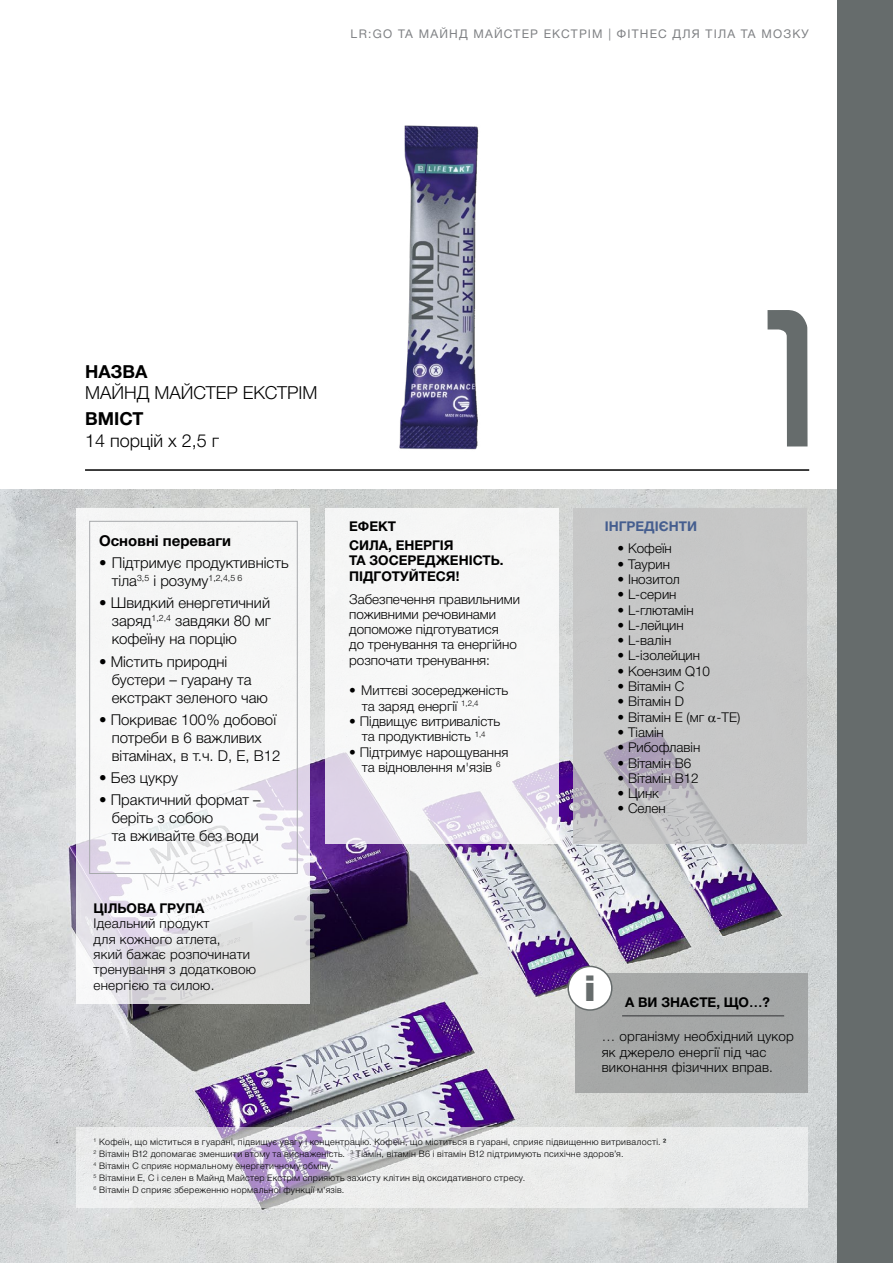
<style>
.page{position:relative;width:893px;height:1263px;background:#fff}
.page>*{position:absolute;margin:0;border:0;box-sizing:border-box;transform-origin:0 0}
.t1{font:900 34.5px "Helios";color:#666c6c}
.t2{font:300 18px "Helvetica Neue Cyr";color:#000}
.t3{font:700 18px "Helvetica Neue Cyr";color:#000}
.t4{font:300 15px/18px "Helvetica Neue Cyr";color:#000}
.t5{font:700 15px "Helvetica Neue Cyr";color:#000}
.t6{font:300 13.5px/15.3px "Helvetica Neue Cyr";color:#000}
.t7{font:700 13.5px/19.5px "Helvetica Neue Cyr";color:#000}
.t8{font:700 13.5px "Helvetica Neue Cyr";color:#455e8f}
.t9{font:12px "Helvetica Neue Cyr";letter-spacing:.1em;color:#808285}
.t10{font:300 9px/12px "Helvetica Neue Cyr";letter-spacing:.035em;color:#000}
</style>
<div class="page">
<img style="left:0;top:489px;width:838px;height:774px">
<div style="left:573px;top:508px;width:234px;height:336px;background:#c4c4c4"></div>
<svg style="left:77px;top:508px;width:233px;height:495px;fill:#f6f6f6"></svg>
<svg style="left:325px;top:508px;width:234px;height:336px"></svg>
<hr style="left:85px;top:469px;width:724px;height:2px;background:#000">
<div style="left:838px;top:0;width:55px;height:1263px;background:#666c6c"></div>
<div style="left:89px;top:521px;width:209px;height:353px;border:1px solid #a7a9ac"></div>
<svg style="left:77px;top:1127px;width:731px;height:81px;background:#e4e3e6"></svg>
<img style="left:399px;top:125px;width:80px;height:325px">
<svg style="left:767px;top:310px;width:40px;height:136px"></svg>
<div style="left:575px;top:973px;width:232px;height:119px;background:#a5a7a6"></div>
<div style="left:568px;top:966px;width:44px;height:44px;background:#fff;border-radius:50%"></div>
<div style="left:567px;top:966px;width:45px;height:45px;border:2px solid #666c6c;border-radius:50%"></div>
<hr style="left:622px;top:1015px;width:162px;height:1px;background:#58595b">
<p class="t9" style="left:351px;top:28px;width:460px">LR:GO ТА МАЙНД МАЙСТЕР ЕКСТРІМ | ФІТНЕС ДЛЯ ТІЛА ТА МОЗКУ</p>
<h2 class="t3" style="left:85px;top:362px;width:64px">НАЗВА</h2>
<h2 class="t2" style="left:85px;top:383px;width:234px">МАЙНД МАЙСТЕР ЕКСТРІМ</h2>
<h2 class="t3" style="left:85px;top:409px;width:60px">ВМІСТ</h2>
<h2 class="t2" style="left:85px;top:431px;width:135px">14 порцій х 2,5 г</h2>
<p class="t5" style="left:99px;top:532px;width:134px">Основні переваги</p>
<p class="t4" style="left:112px;top:554px;width:178px;text-indent:-13px">• Підтримує продуктивність тіла<sup>3,5</sup> і розуму<sup>1,2,4,5</sup> <sup>6</sup></p>
<p class="t4" style="left:112px;top:594px;width:160px;text-align:justify;text-indent:-13px">• Швидкий енергетичний заряд<sup>1,2,4</sup> завдяки 80 мг кофеїну на порцію</p>
<p class="t4" style="left:112px;top:652px;width:158px;text-indent:-13px">• Містить природні бустери – гуарану та екстракт зеленого чаю</p>
<p class="t4" style="left:112px;top:711px;width:170px;text-indent:-13px">• Покриває 100% добової потреби в 6 важливих вітамінах, в т.ч. D, E, B12</p>
<p class="t4" style="left:99px;top:769px;width:81px">• Без цукру</p>
<p class="t4" style="left:112px;top:791px;width:150px;text-indent:-13px">• Практичний формат – беріть з собою<br>та вживайте без води</p>
<p class="t7" style="left:94px;top:899px;width:112px">ЦІЛЬОВА ГРУПА</p>
<p class="t6" style="left:94px;top:916px;width:164px">Ідеальний продукт<br>для кожного атлета,<br>який бажає розпочинати тренування з додатковою енергією та силою.</p>
<p class="t7" style="left:349px;top:516px;width:106px">ЕФЕКТ<br>СИЛА, ЕНЕРГІЯ</p>
<p class="t7" style="left:349px;top:553px;width:156px;line-height:15.3px">ТА ЗОСЕРЕДЖЕНІСТЬ.<br>ПІДГОТУЙТЕСЯ!</p>
<p class="t6" style="left:349px;top:591px;width:172px">Забезпечення правильними поживними речовинами допоможе підготуватися<br>до тренування та енергійно розпочати тренування:</p>
<p class="t6" style="left:362px;top:683px;width:148px;text-indent:-13px">• Миттєві зосередженість та заряд енергії <sup>1,2,4</sup></p>
<p class="t6" style="left:349px;top:714px;width:152px;text-align:center">• Підвищує витривалість та продуктивність <sup>1,4</sup></p>
<p class="t6" style="left:349px;top:744px;width:161px;text-align:center">• Підтримує нарощування та відновлення м'язів <sup>6</sup></p>
<p class="t8" style="left:605px;top:518px;width:94px">ІНГРЕДІЄНТИ</p>
<p class="t6" style="left:617px;top:541px;width:56px">• Кофеїн</p>
<p class="t6" style="left:617px;top:556px;width:54px">• Таурин</p>
<p class="t6" style="left:617px;top:572px;width:64px">• Інозитол</p>
<p class="t6" style="left:617px;top:587px;width:61px">• L-серин</p>
<p class="t6" style="left:617px;top:602px;width:78px">• L-глютамін</p>
<p class="t6" style="left:617px;top:617px;width:68px">• L-лейцин</p>
<p class="t6" style="left:617px;top:633px;width:55px">• L-валін</p>
<p class="t6" style="left:617px;top:648px;width:84px">• L-ізолейцин</p>
<p class="t6" style="left:617px;top:663px;width:94px">• Коензим Q10</p>
<p class="t6" style="left:617px;top:679px;width:68px">• Вітамін С</p>
<p class="t6" style="left:617px;top:694px;width:68px">• Вітамін D</p>
<p class="t6" style="left:617px;top:709px;width:124px">• Вітамін Е (мг -TE)</p>
<p class="t6" style="left:617px;top:725px;width:48px">• Тіамін</p>
<p class="t6" style="left:617px;top:740px;width:84px">• Рибофлавін</p>
<p class="t6" style="left:617px;top:755px;width:75px">• Вітамін В6</p>
<p class="t6" style="left:617px;top:770px;width:83px">• Вітамін В12</p>
<p class="t6" style="left:617px;top:786px;width:43px">• Цинк</p>
<p class="t6" style="left:617px;top:801px;width:50px">• Селен</p>
<h1 class="t1" style="left:585px;top:967px;width:12px">i</h1>
<p class="t7" style="left:625px;top:992px;width:147px">А ВИ ЗНАЄТЕ, ЩО…?</p>
<p class="t6" style="left:602px;top:1029px;width:194px">… організму необхідний цукор як джерело енергії під час виконання фізичних вправ.</p>
<p class="t10" style="left:94px;top:1135px;width:580px"><sup>1</sup> Кофеїн, що міститься в гуарані, підвищує увагу і концентрацію. Кофеїн, що міститься в гуарані, сприяє підвищенню витривалості. ²<br><sup>2</sup> Вітамін B12 допомагає зменшити втому та виснаженість. <sup>3</sup> Тіамін, вітамін В6 і вітамін В12 підтримують психічне здоров’я.<br><sup>4</sup> Вітамін С сприяє нормальному енергетичному обміну.<br><sup>5</sup> Вітаміни E, C і селен в Майнд Майстер Екстрім сприяють захисту клітин від оксидативного стресу.<br><sup>6</sup> Вітамін D сприяє збереженню нормальної функції м'язів.</p>
</div>
